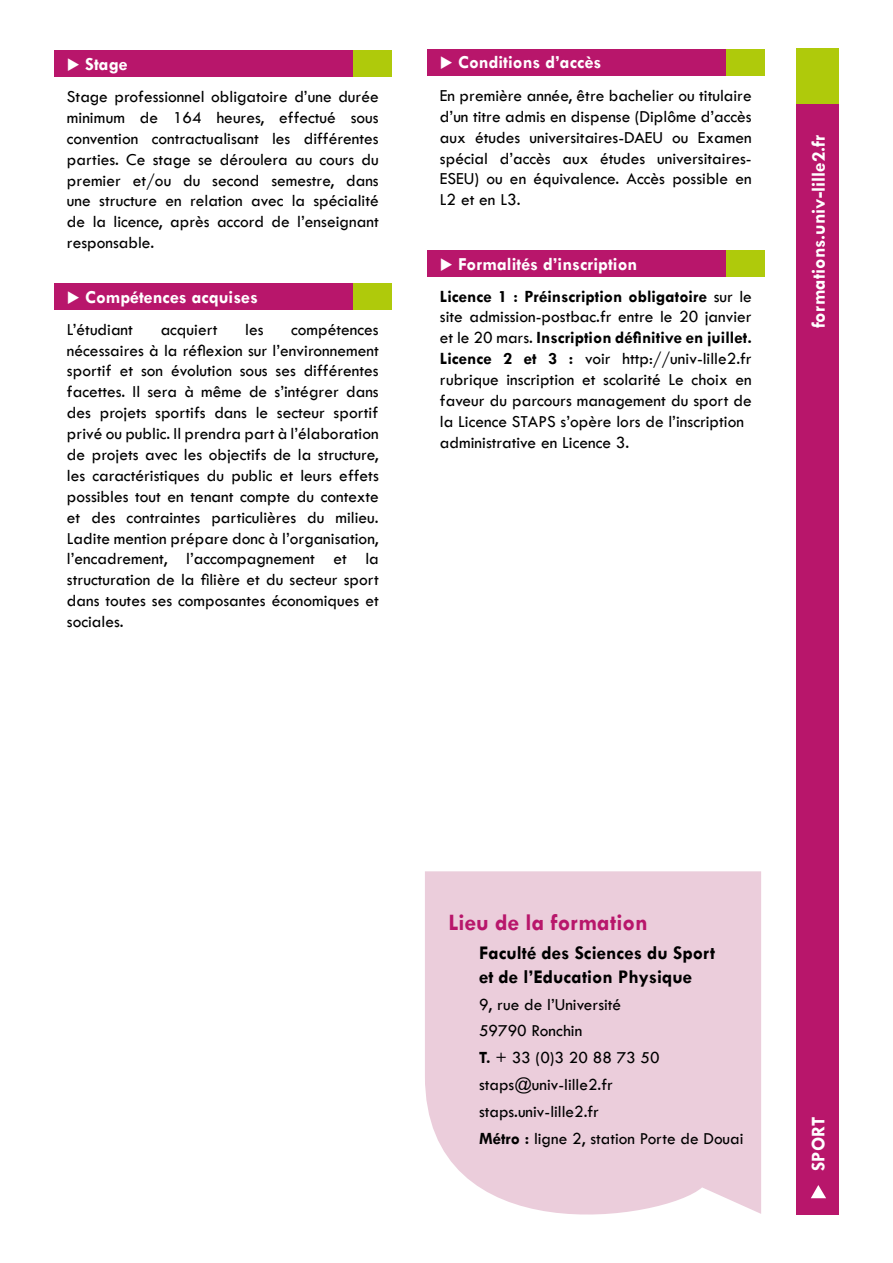
<style>
.page{position:relative;width:893px;height:1263px;background:#fff}
.page>*{position:absolute;margin:0;border:0;box-sizing:border-box;transform-origin:0 0}
.t1{font:700 23.85px "Tw Cen";color:#b8166b}
.t2{font:700 19.65px "Tw Cen";color:#fff}
.t3{font:700 19.5px/23.4px "Tw Cen";color:#000}
.t4{font:700 19.5px "Tw Cen";color:#fff}
.t5{font:700 18.45px "Tw Cen";color:#fff}
.t6{font:17.4px/20.9px "Tw Cen";color:#000;text-align:justify}
.t7{font:17.25px/26.8px "Tw Cen";color:#000}
.s1{font-weight:700}
</style>
<div class="page">
<div style="left:797px;top:48px;width:42px;height:56px;background:#afca0b"></div>
<div style="left:797px;top:104px;width:42px;height:1110px;background:#b8166b"></div>
<svg style="left:811px;top:1185px;width:15px;height:13px"></svg>
<svg style="left:425px;top:871px;width:336px;height:344px;background:#ecd0dd"></svg>
<div style="left:353px;top:50px;width:39px;height:27px;background:#afca0b"></div>
<div style="left:54px;top:50px;width:299px;height:27px;background:#b8166b"></div>
<div style="left:353px;top:283px;width:39px;height:27px;background:#afca0b"></div>
<div style="left:54px;top:283px;width:299px;height:27px;background:#b8166b"></div>
<div style="left:726px;top:49px;width:39px;height:26px;background:#afca0b"></div>
<div style="left:427px;top:49px;width:299px;height:26px;background:#b8166b"></div>
<div style="left:726px;top:250px;width:39px;height:27px;background:#afca0b"></div>
<div style="left:427px;top:250px;width:299px;height:27px;background:#b8166b"></div>
<p class="t5" style="left:67px;top:53px;width:62px">◆ Stage</p>
<p class="t6" style="left:67px;top:86px;width:313px">Stage professionnel obligatoire d’une durée minimum de 164 heures, effectué sous convention contractualisant les différentes parties. Ce stage se déroulera au cours du premier et/ou du second semestre, dans une structure en relation avec la spécialité de la licence, après accord de l’enseignant responsable.</p>
<p class="t5" style="left:440px;top:52px;width:163px">◆ Conditions d’accès</p>
<p class="t6" style="left:440px;top:85px;width:313px">En première année, être bachelier ou titulaire d’un titre admis en dispense (Diplôme d’accès aux études universitaires-DAEU ou Examen spécial d’accès aux études universitaires-ESEU) ou en équivalence. Accès possible en L2 et en L3.</p>
<p class="t5" style="left:440px;top:253px;width:199px">◆ Formalités d’inscription</p>
<p class="t5" style="left:67px;top:286px;width:193px">◆ Compétences acquises</p>
<p class="t6" style="left:440px;top:285px;width:313px;text-align:left"><span class="s1">Licence 1 : Préinscription obligatoire</span> sur le site admission-postbac.fr entre le 20 janvier et le 20 mars. <span class="s1">Inscription définitive en juillet.<br>Licence 2 et 3 :</span> voir http://univ-lille2.fr rubrique inscription et scolarité Le choix en faveur du parcours management du sport de la Licence STAPS s’opère lors de l’inscription administrative en Licence 3.</p>
<p class="t6" style="left:67px;top:319px;width:68px">L’étudiant</p>
<p class="t6" style="left:161px;top:319px;width:58px">acquiert</p>
<p class="t6" style="left:245px;top:319px;width:20px">les</p>
<p class="t6" style="left:67px;top:319px;width:313px;text-indent:224px">compétences nécessaires à la réflexion sur l’environnement sportif et son évolution sous ses différentes facettes. Il sera à même de s’intégrer dans des projets sportifs dans le secteur sportif privé ou public. Il prendra part à l’élaboration de projets avec les objectifs de la structure, les caractéristiques du public et leurs effets possibles tout en tenant compte du contexte et des contraintes particulières du milieu.<br>Ladite mention prépare donc à l’organisation, l’encadrement, l’accompagnement et la structuration de la filière et du secteur sport dans toutes ses composantes économiques et sociales.</p>
<p class="t2" style="left:807px;top:328px;width:196px;rotate:-90deg">formations.univ-lille2.fr</p>
<h1 class="t1" style="left:448px;top:908px;width:201px">Lieu de la formation</h1>
<p class="t3" style="left:479px;top:941px;width:238px">Faculté des Sciences du Sport et de l’Education Physique</p>
<p class="t7" style="left:479px;top:991px;width:266px">9, rue de l’Université<br>59790 Ronchin<br><span class="s1">T.</span> + 33 (0)3 20 88 73 50 staps@univ-lille2.fr<br>staps.univ-lille2.fr<br><span class="s1">Métro :</span> ligne 2, station Porte de Douai</p>
<p class="t4" style="left:806px;top:1171px;width:56px;rotate:-90deg">SPORT</p>
</div>
